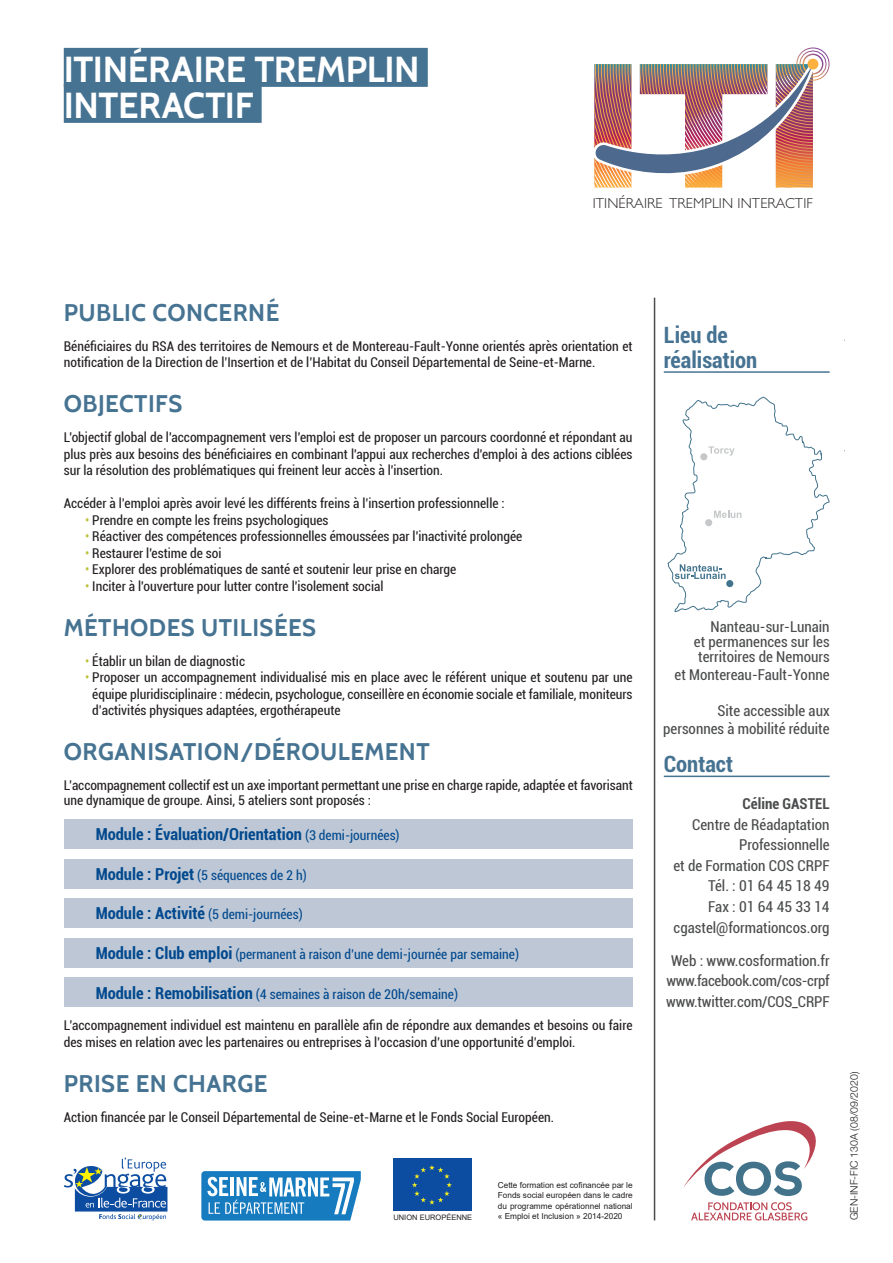
<style>
.page{position:relative;width:893px;height:1263px;background:#fff}
.page>*{position:absolute;margin:0;border:0;box-sizing:border-box;transform-origin:0 0}
.t1{font:700 36px "Cabin";letter-spacing:-.01em;color:#fff}
.t2{font:700 24px "Cabin";letter-spacing:.02em;color:#467392}
.t3{font:700 condensed 22.5px/24.8px "Roboto";color:#467392}
.t4{font:700 condensed 16.5px "Roboto";color:#01498e}
.t5{font:condensed 15px/15px "Roboto";color:#4b4c4d;text-align:right}
.t6{font:condensed 15px "Roboto";letter-spacing:-.02em;color:#4b4c4d}
.t7{font:700 condensed 15px "Roboto";color:#4b4c4d}
.t8{font:300 14.4px "Gill Sans Std";letter-spacing:.01em;color:#231f20}
.t9{font:condensed 13.5px/16.5px "Roboto";color:#231f20}
.t10{font:condensed 13.5px "Roboto";color:#01498e}
.t11{font:300 10.5px "Helvetica Neue LT Pro";color:#231f20}
.t12{font:8.25px/10.5px "Arial";color:#231f20;text-align:justify}
.t13{font:7.5px "Arial";color:#231f20}
.s1{color:#bdc33c}
.s2{font-weight:400;font-size:13.5px}
.s3{font-weight:700;font-size:16.5px}
</style>
<div class="page">
<div style="left:64px;top:48px;width:364px;height:39px;background:#467392"></div>
<div style="left:64px;top:84px;width:198px;height:39px;background:#467392"></div>
<svg style="left:691px;top:1202px;width:116px;height:18px"></svg>
<svg style="left:683px;top:1121px;width:133px;height:75px"></svg>
<hr style="left:664px;top:371px;width:166px;height:2px;background:#467392">
<hr style="left:664px;top:776px;width:166px;height:1px;background:#467392">
<svg style="left:667px;top:397px;width:163px;height:215px"></svg>
<hr style="left:654px;top:298px;width:1px;height:922px;background:#4b4c4d">
<img style="left:594px;top:48px;width:235px;height:139px">
<div style="left:809px;top:60px;width:8px;height:8px;background:#fbb03f;border-radius:50%"></div>
<div style="left:807px;top:59px;width:11px;height:11px;border:3px solid #fbb03f;border-radius:50%"></div>
<div style="left:64px;top:819px;width:568px;height:30px;background:#bdc7d5"></div>
<div style="left:64px;top:859px;width:568px;height:29px;background:#bdc7d5"></div>
<div style="left:64px;top:898px;width:568px;height:30px;background:#bdc7d5"></div>
<div style="left:64px;top:938px;width:568px;height:30px;background:#bdc7d5"></div>
<div style="left:64px;top:977px;width:568px;height:30px;background:#bdc7d5"></div>
<div style="left:393px;top:1157px;width:80px;height:55px;background:#0d4da1"></div>
<svg style="left:412px;top:1165px;width:40px;height:39px"></svg>
<svg style="left:64px;top:1157px;width:103px;height:64px"></svg>
<svg style="left:201px;top:1171px;width:160px;height:49px"></svg>
<p class="t1" style="left:64px;top:48px;width:357px">ITINÉRAIRE TREMPLIN</p>
<p class="t1" style="left:64px;top:84px;width:191px">INTERACTIF</p>
<p class="t8" style="left:593px;top:195px;width:222px">ITINÉRAIRE TREMPLIN INTERACTIF</p>
<p class="t2" style="left:64px;top:298px;width:217px">PUBLIC CONCERNÉ</p>
<p class="t9" style="left:64px;top:337px;width:570px">Bénéficiaires du RSA des territoires de Nemours et de Montereau-Fault-Yonne orientés après orientation et notification de la Direction de l’Insertion et de l’Habitat du Conseil Départemental de Seine-et-Marne.</p>
<p class="t2" style="left:64px;top:389px;width:120px">OBJECTIFS</p>
<p class="t9" style="left:64px;top:429px;width:570px;text-align:justify">L'objectif global de l'accompagnement vers l'emploi est de proposer un parcours coordonné et répondant au plus près aux besoins des bénéficiaires en combinant l'appui aux recherches d'emploi à des actions ciblées sur la résolution des problématiques qui freinent leur accès à l'insertion.</p>
<p class="t9" style="left:64px;top:495px;width:442px">Accéder à l’emploi après avoir levé les différents freins à l’insertion professionnelle :</p>
<p class="t9" style="left:85px;top:511px;width:245px"><span class="s1">•</span> Prendre en compte les freins psychologiques</p>
<p class="t9" style="left:85px;top:528px;width:439px"><span class="s1">•</span> Réactiver des compétences professionnelles émoussées par l'inactivité prolongée</p>
<p class="t9" style="left:85px;top:544px;width:138px"><span class="s1">•</span> Restaurer l'estime de soi</p>
<p class="t9" style="left:85px;top:561px;width:373px"><span class="s1">•</span> Explorer des problématiques de santé et soutenir leur prise en charge</p>
<p class="t9" style="left:85px;top:577px;width:300px"><span class="s1">•</span> Inciter à l'ouverture pour lutter contre l'isolement social</p>
<p class="t2" style="left:64px;top:613px;width:254px">MÉTHODES UTILISÉES</p>
<p class="t9" style="left:85px;top:652px;width:162px"><span class="s1">•</span> Établir un bilan de diagnostic</p>
<p class="t9" style="left:92px;top:669px;width:542px;text-align:justify;text-indent:-7px"><span class="s1">•</span> Proposer un accompagnement individualisé mis en place avec le référent unique et soutenu par une équipe pluridisciplinaire : médecin, psychologue, conseillère en économie sociale et familiale, moniteurs d’activités physiques adaptées, ergothérapeute</p>
<p class="t2" style="left:64px;top:737px;width:367px">ORGANISATION/DÉROULEMENT</p>
<p class="t9" style="left:64px;top:778px;width:570px;line-height:15px">L’accompagnement collectif est un axe important permettant une prise en charge rapide, adaptée et favorisant une dynamique de groupe. Ainsi, 5 ateliers sont proposés :</p>
<p class="t4" style="left:96px;top:823px;width:305px">Module : Évaluation/Orientation <span class="s2">(3 demi-journées)</span></p>
<p class="t10" style="left:96px;top:866px;width:213px"><span class="s3">Module : Projet</span> (5 séquences de 2 h)</p>
<p class="t10" style="left:96px;top:905px;width:209px"><span class="s3">Module : Activité</span> (5 demi-journées)</p>
<p class="t10" style="left:96px;top:945px;width:425px"><span class="s3">Module : Club emploi</span> (permanent à raison d’une demi-journée par semaine)</p>
<p class="t10" style="left:96px;top:984px;width:364px"><span class="s3">Module : Remobilisation</span> (4 semaines à raison de 20h/semaine)</p>
<p class="t9" style="left:64px;top:1017px;width:570px">L’accompagnement individuel est maintenu en parallèle afin de répondre aux demandes et besoins ou faire des mises en relation avec les partenaires ou entreprises à l’occasion d’une opportunité d’emploi.</p>
<p class="t2" style="left:64px;top:1069px;width:205px">PRISE EN CHARGE</p>
<p class="t9" style="left:64px;top:1108px;width:492px">Action financée par le Conseil Départemental de Seine-et-Marne et le Fonds Social Européen.</p>
<p class="t12" style="left:498px;top:1179px;width:136px">Cette formation est cofinancée par le Fonds social européen dans le cadre du programme opérationnel national</p>
<p class="t13" style="left:393px;top:1212px;width:80px">UNION EUROPÉENNE</p>
<p class="t12" style="left:498px;top:1211px;width:126px">« Emploi et Inclusion » 2014-2020</p>
<p class="t3" style="left:664px;top:322px;width:95px">Lieu de réalisation</p>
<p class="t5" style="left:694px;top:619px;width:137px;text-align:justify;text-indent:17px">Nanteau-sur-Lunain et permanences sur les territoires de Nemours</p>
<p class="t5" style="left:674px;top:667px;width:157px">et Montereau-Fault-Yonne</p>
<p class="t5" style="left:663px;top:701px;width:168px;line-height:18px">Site accessible aux personnes à mobilité réduite</p>
<p class="t3" style="left:664px;top:751px;width:71px">Contact</p>
<p class="t7" style="left:742px;top:793px;width:89px">Céline GASTEL</p>
<p class="t5" style="left:692px;top:816px;width:139px">Centre de Réadaptation</p>
<p class="t5" style="left:673px;top:834px;width:158px;line-height:20.7px">Professionnelle<br>et de Formation COS CRPF</p>
<p class="t5" style="left:708px;top:878px;width:123px">Tél. : 01 64 45 18 49</p>
<p class="t5" style="left:708px;top:899px;width:123px">Fax : 01 64 45 33 14</p>
<p class="t5" style="left:674px;top:919px;width:157px">cgastel@formationcos.org</p>
<p class="t5" style="left:671px;top:952px;width:160px">Web : www.cosformation.fr</p>
<p class="t6" style="left:666px;top:971px;width:165px">www.facebook.com/cos-crpf</p>
<p class="t5" style="left:666px;top:994px;width:165px">www.twitter.com/COS_CRPF</p>
<p class="t11" style="left:848px;top:1220px;width:150px;rotate:-90deg">GEN-INF-FIC 130A (08/09/2020)</p>
</div>
